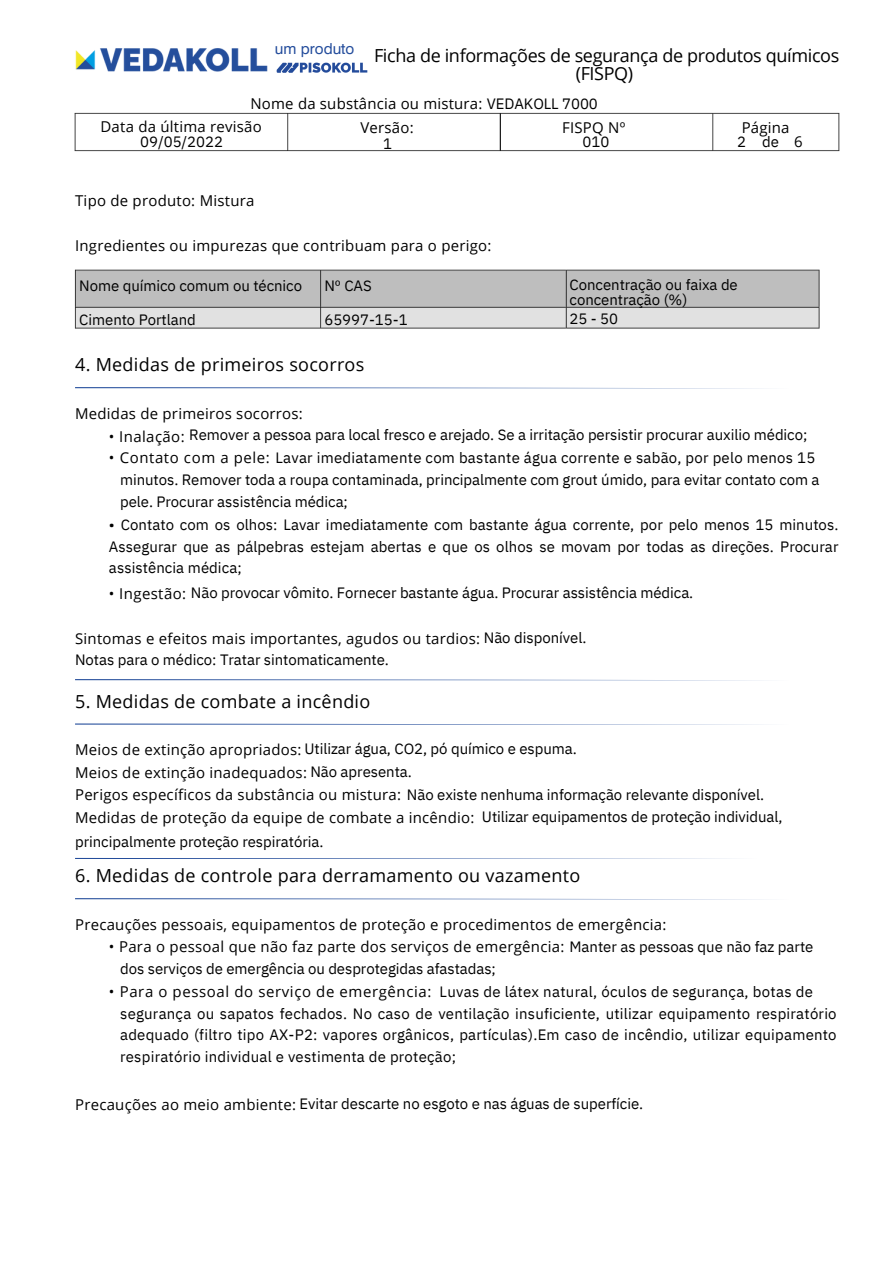
<style>
.page{position:relative;width:894px;height:1264px;background:#fff}
.page>*{position:absolute;margin:0;border:0;box-sizing:border-box;transform-origin:0 0}
.t1{font:18px "Open Sans";letter-spacing:.015em;color:#000}
.t2{font:18px/18px "Open Sans";letter-spacing:-.02em;color:#000;text-align:center}
.t3{font:15.15px "Swiss 721 Devanagari";color:#244d9c}
.t4{font:15px/21.3px "IBM Plex Sans";letter-spacing:-.005em;color:#000}
.t5{font:15px/14.7px "Open Sans";letter-spacing:.015em;color:#000;text-align:center}
.t6{font:15px "IBM Plex Sans";letter-spacing:.015em;color:#000}
.t7{font:15px "IBM Plex Sans";letter-spacing:.02em;color:#000}
.t8{font:15px "Open Sans";letter-spacing:.04em;color:#000}
.s1{font-family:"IBM Plex Sans"}
.s2{font-family:"Open Sans"}
</style>
<div class="page">
<svg style="left:75px;top:387px;width:543px;height:1px"></svg>
<svg style="left:75px;top:679px;width:553px;height:1px"></svg>
<svg style="left:75px;top:723px;width:287px;height:1px"></svg>
<svg style="left:75px;top:858px;width:655px;height:1px"></svg>
<svg style="left:75px;top:898px;width:518px;height:1px"></svg>
<img style="left:74px;top:269px;width:746px;height:60px">
<img style="left:74px;top:112px;width:766px;height:40px">
<img style="left:276px;top:62px;width:92px;height:10px">
<img style="left:75px;top:48px;width:192px;height:24px">
<p class="t3" style="left:275px;top:40px;width:81px">um produto</p>
<p class="t2" style="left:374px;top:46px;width:466px">Ficha de informações de segurança de produtos químicos (FISPQ)</p>
<p class="t5" style="left:250px;top:96px;width:349px">Nome da substância ou mistura: <span class="s1">VEDAKOLL 7000</span></p>
<p class="t5" style="left:562px;top:119px;width:65px">FISPQ Nº<br><span class="s1">010</span></p>
<p class="t5" style="left:100px;top:119px;width:163px">Data da última revisão</p>
<p class="t4" style="left:140px;top:130px;width:84px">09/05/2022</p>
<h1 class="t5" style="left:360px;top:120px;width:55px">Versão:</h1>
<p class="t4" style="left:383px;top:132px;width:10px">1</p>
<p class="t5" style="left:75px;top:192px;width:181px">Tipo de produto: Mistura</p>
<p class="t5" style="left:75px;top:237px;width:418px">Ingredientes ou impurezas que contribuam para o perigo:</p>
<p class="t5" style="left:741px;top:119px;width:49px">Página</p>
<p class="t4" style="left:737px;top:131px;width:10px">2</p>
<p class="t4" style="left:762px;top:131px;width:18px">de</p>
<p class="t5" style="left:794px;top:134px;width:10px">6</p>
<p class="t4" style="left:79px;top:275px;width:224px">Nome químico comum ou técnico</p>
<p class="t4" style="left:79px;top:308px;width:118px">Cimento Portland</p>
<p class="t4" style="left:324px;top:275px;width:49px">Nº CAS</p>
<p class="t4" style="left:324px;top:308px;width:85px">65997-15-1</p>
<h1 class="t1" style="left:75px;top:351px;width:291px">4. Medidas de primeiros socorros</h1>
<p class="t4" style="left:569px;top:277px;width:170px;line-height:14.7px">Concentração ou faixa de concentração (%)</p>
<p class="t4" style="left:569px;top:308px;width:50px">25 - 50</p>
<p class="t5" style="left:75px;top:406px;width:229px">Medidas de primeiros socorros:</p>
<p class="t5" style="left:109px;top:429px;width:77px">• Inalação:</p>
<h2 class="t6" style="left:109px;top:447px;width:707px"><span class="s2">• Contato com a pele:</span> Lavar imediatamente com bastante água corrente e sabão, por pelo menos 15</h2>
<p class="t4" style="left:189px;top:424px;width:619px">Remover a pessoa para local fresco e arejado. Se a irritação persistir procurar auxilio médico;</p>
<p class="t4" style="left:120px;top:469px;width:700px">minutos. Remover toda a roupa contaminada, principalmente com grout úmido, para evitar contato com a pele. Procurar assistência médica;</p>
<p class="t4" style="left:109px;top:514px;width:730px;text-align:justify">• Contato com os olhos: Lavar imediatamente com bastante água corrente, por pelo menos 15 minutos.<br>Assegurar que as pálpebras estejam abertas e que os olhos se movam por todas as direções. Procurar assistência médica;</p>
<p class="t4" style="left:109px;top:581px;width:585px"><span class="s2">• Ingestão:</span> Não provocar vômito. Fornecer bastante água. Procurar assistência médica.</p>
<p class="t5" style="left:75px;top:630px;width:512px">Sintomas e efeitos mais importantes, agudos ou tardios: <span class="s1">Não disponível.</span></p>
<p class="t4" style="left:75px;top:648px;width:315px">Notas para o médico: Tratar sintomaticamente.</p>
<h2 class="t1" style="left:75px;top:688px;width:296px">5. Medidas de combate a incêndio</h2>
<p class="t4" style="left:75px;top:738px;width:503px"><span class="s2">Meios de extinção apropriados:</span> Utilizar água, CO2, pó químico e espuma.</p>
<p class="t5" style="left:75px;top:765px;width:338px">Meios de extinção inadequados: <span class="s1">Não apresenta.</span></p>
<p class="t4" style="left:75px;top:783px;width:690px"><span class="s2">Perigos específicos da substância ou mistura:</span> Não existe nenhuma informação relevante disponível.</p>
<p class="t5" style="left:75px;top:810px;width:400px">Medidas de proteção da equipe de combate a incêndio:</p>
<p class="t4" style="left:75px;top:830px;width:250px">principalmente proteção respiratória.</p>
<p class="t4" style="left:482px;top:806px;width:302px">Utilizar equipamentos de proteção individual,</p>
<p class="t1" style="left:75px;top:863px;width:506px">6. Medidas de controle para derramamento ou vazamento</p>
<h1 class="t5" style="left:75px;top:916px;width:592px">Precauções pessoais, equipamentos de proteção e procedimentos de emergência:</h1>
<p class="t5" style="left:109px;top:939px;width:705px">• Para o pessoal que não faz parte dos serviços de emergência: <span class="s1">Manter as pessoas que não faz parte</span></p>
<p class="t8" style="left:109px;top:981px;width:324px">• Para o pessoal do serviço de emergência:</p>
<p class="t4" style="left:120px;top:957px;width:377px">dos serviços de emergência ou desprotegidas afastadas;</p>
<p class="t7" style="left:439px;top:981px;width:375px">Luvas de látex natural, óculos de segurança, botas de</p>
<p class="t4" style="left:120px;top:1002px;width:717px;text-align:justify">segurança ou sapatos fechados. No caso de ventilação insuficiente, utilizar equipamento respiratório adequado (filtro tipo AX-P2: vapores orgânicos, partículas).Em caso de incêndio, utilizar equipamento respiratório individual e vestimenta de proteção;</p>
<p class="t4" style="left:75px;top:1093px;width:569px"><span class="s2">Precauções ao meio ambiente:</span> Evitar descarte no esgoto e nas águas de superfície.</p>
</div>
